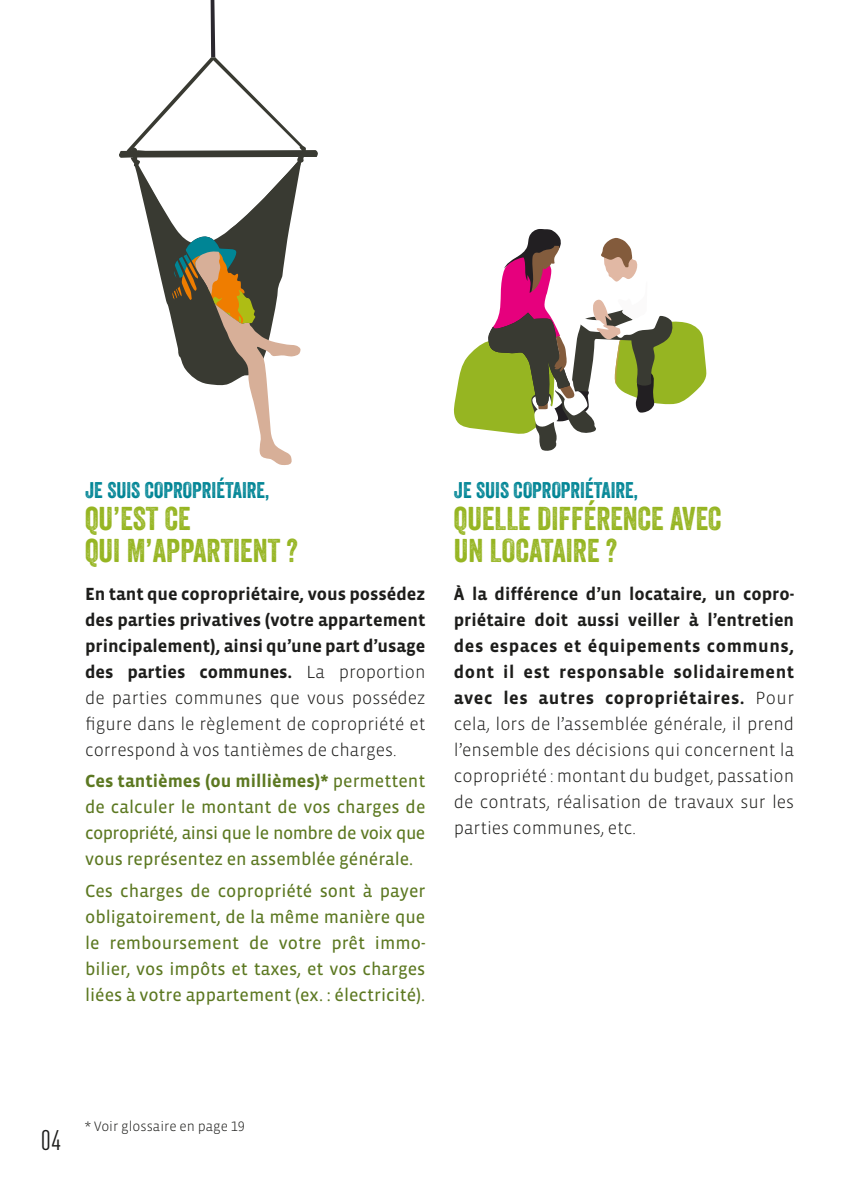
<style>
.page{position:relative;width:851px;height:1191px;background:#fff}
.page>*{position:absolute;margin:0;border:0;box-sizing:border-box;transform-origin:0 0}
.t1{font:32px/32px "Veneer";color:#96b522}
.t2{font:condensed 28px "DIN Pro";color:#1d1d1b}
.t3{font:22px "Veneer";color:#008595}
.t4{font:300 18px/26px "Vista Sans";color:#1d1d1b;text-align:justify}
.t5{font:18px/26px "Vista Sans Reg";color:#5c7821;text-align:justify}
.t6{font:700 18px/26px "Vista Sans";color:#1d1d1b;text-align:justify}
.t7{font:700 18px "Vista Sans";color:#5c7821}
.t8{font:300 14px "Vista Sans";color:#1d1d1b}
.s1{font-weight:300}
.s2{font-family:"Vista Sans Reg";font-weight:400}
.s3{font-weight:700}
.s4{font-family:"Vista Sans Alt"}
</style>
<div class="page">
<svg style="left:119px;top:0;width:199px;height:465px"></svg>
<svg style="left:453px;top:229px;width:253px;height:222px"></svg>
<p class="t3" style="left:85px;top:477px;width:186px">JE SUIS COPROPRIÉTAIRE,</p>
<h1 class="t1" style="left:85px;top:502px;width:214px">QU’EST CE<br>QUI M’APPARTIENT ?</h1>
<p class="t6" style="left:85px;top:581px;width:342px">En tant que copropriétaire, vous possédez des parties privatives (votre appartement principalement), ainsi qu’une part d’usage des parties communes. <span class="s1">La proportion de parties communes que vous possédez figure dans le règlement de copropriété et correspond à vos tantièmes de charges.</span></p>
<p class="t7" style="left:85px;top:772px;width:342px">Ces tantièmes (ou millièmes)* <span class="s2">permettent</span></p>
<p class="t5" style="left:85px;top:794px;width:342px">de calculer le montant de vos charges de copropriété, ainsi que le nombre de voix que vous représentez en assemblée générale.</p>
<p class="t5" style="left:85px;top:878px;width:342px">Ces charges de copropriété sont à payer obligatoirement, de la même manière que le remboursement de votre prêt immo&shy;bilier, vos impôts et taxes, et vos charges liées à votre appartement (ex. : électricité).</p>
<p class="t3" style="left:454px;top:477px;width:186px">JE SUIS COPROPRIÉTAIRE,</p>
<h1 class="t1" style="left:454px;top:502px;width:269px">QUELLE DIFFÉRENCE AVEC<br>UN LOCATAIRE ?</h1>
<p class="t4" style="left:454px;top:581px;width:342px"><span class="s3">À la différence d’un locataire, un copro&shy;priétaire doit aussi veiller à l’entretien des espaces et équipements communs, dont il est responsable solidairement avec les autres copropriétaires.</span> Pour cela, lors de l’assemblée générale, il prend l’ensemble des décisions qui concernent la copropriété : montant du budget, passation de contrats, réalisation de travaux sur les parties communes, etc.</p>
<h2 class="t2" style="left:41px;top:1119px;width:22px">04</h2>
<p class="t8" style="left:85px;top:1118px;width:161px"><span class="s4">*</span> Voir glossaire en page <span class="s4">19</span></p>
</div>
